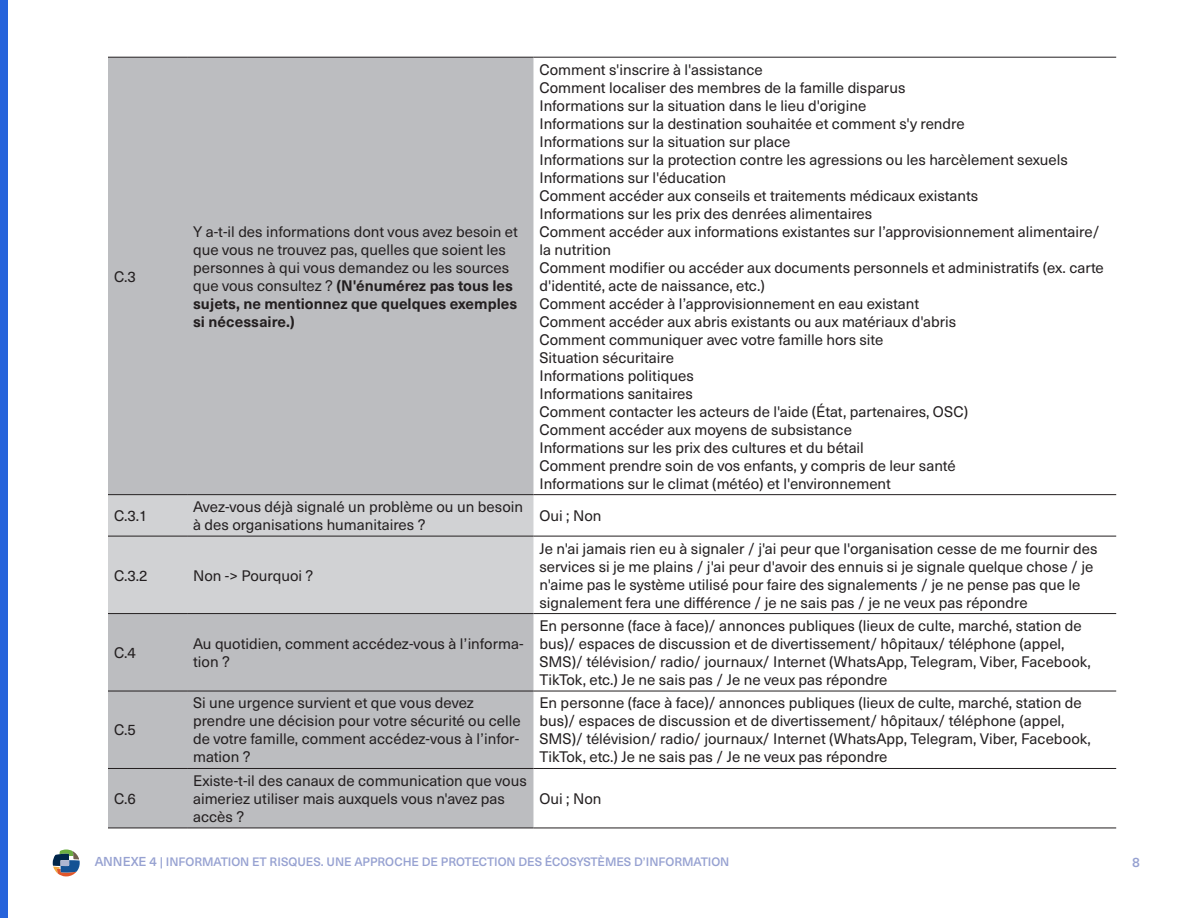
<style>
.page{position:relative;width:1188px;height:918px;background:#fff}
.page>*{position:absolute;margin:0;border:0;box-sizing:border-box;transform-origin:0 0}
.body{font:15px/18px "Neue Haas Unica W1 G";color:#231f20}
.pg_number{font:500 13.5px "Neue Haas Unica W1 G";color:#96a1d1}
.pg_title_small{font:500 12px "Neue Haas Unica W1 G";color:#96a1d1}
.s1{font-weight:700}
.s2{font-size:12.75px}
</style>
<div class="page">
<div style="left:0;top:0;width:8px;height:918px;background:#2663db"></div>
<div style="left:108px;top:58px;width:425px;height:770px;background:#bcbdc0"></div>
<div style="left:108px;top:495px;width:425px;height:118px;background:#d1d2d4"></div>
<hr style="left:108px;top:57px;width:79px;height:1px;background:#231f20">
<hr style="left:187px;top:57px;width:346px;height:1px;background:#231f20">
<hr style="left:533px;top:57px;width:583px;height:1px;background:#231f20">
<hr style="left:108px;top:494px;width:79px;height:1px;background:#231f20">
<hr style="left:187px;top:494px;width:346px;height:1px;background:#231f20">
<hr style="left:533px;top:494px;width:583px;height:1px;background:#231f20">
<hr style="left:108px;top:536px;width:79px;height:1px;background:#231f20">
<hr style="left:187px;top:536px;width:346px;height:1px;background:#231f20">
<hr style="left:533px;top:536px;width:583px;height:1px;background:#231f20">
<hr style="left:108px;top:613px;width:79px;height:1px;background:#231f20">
<hr style="left:187px;top:613px;width:346px;height:1px;background:#231f20">
<hr style="left:533px;top:613px;width:583px;height:1px;background:#231f20">
<hr style="left:108px;top:691px;width:79px;height:1px;background:#231f20">
<hr style="left:187px;top:691px;width:346px;height:1px;background:#231f20">
<hr style="left:533px;top:691px;width:583px;height:1px;background:#231f20">
<hr style="left:108px;top:768px;width:79px;height:1px;background:#231f20">
<hr style="left:187px;top:768px;width:346px;height:1px;background:#231f20">
<hr style="left:533px;top:768px;width:583px;height:1px;background:#231f20">
<hr style="left:108px;top:828px;width:79px;height:1px;background:#231f20">
<hr style="left:187px;top:828px;width:346px;height:1px;background:#231f20">
<hr style="left:533px;top:828px;width:583px;height:1px;background:#231f20">
<svg style="left:53px;top:849px;width:27px;height:27px"></svg>
<p class="body" style="left:114px;top:267px;width:23px">C.3</p>
<p class="body" style="left:193px;top:222px;width:326px">Y a-t-il des informations dont vous avez besoin et que vous ne trouvez pas, quelles que soient les personnes à qui vous demandez ou les sources que vous consultez ? <span class="s1">(N'énumérez pas tous les sujets, ne mentionnez que quelques exemples si nécessaire.)</span></p>
<p class="body" style="left:539px;top:60px;width:225px">Comment s'inscrire à l'assistance</p>
<p class="body" style="left:539px;top:78px;width:367px">Comment localiser des membres de la famille disparus</p>
<p class="body" style="left:539px;top:96px;width:328px">Informations sur la situation dans le lieu d'origine</p>
<p class="body" style="left:539px;top:114px;width:427px">Informations sur la destination souhaitée et comment s'y rendre</p>
<p class="body" style="left:539px;top:132px;width:253px">Informations sur la situation sur place</p>
<p class="body" style="left:539px;top:150px;width:530px">Informations sur la protection contre les agressions ou les harcèlement sexuels</p>
<p class="body" style="left:539px;top:168px;width:188px">Informations sur l'éducation</p>
<p class="body" style="left:539px;top:186px;width:440px">Comment accéder aux conseils et traitements médicaux existants</p>
<p class="body" style="left:539px;top:204px;width:334px">Informations sur les prix des denrées alimentaires</p>
<p class="body" style="left:539px;top:222px;width:562px">Comment accéder aux informations existantes sur l’approvisionnement alimentaire/ la nutrition</p>
<p class="body" style="left:539px;top:258px;width:566px">Comment modifier ou accéder aux documents personnels et administratifs (ex. carte d'identité, acte de naissance, etc.)</p>
<p class="body" style="left:539px;top:294px;width:381px">Comment accéder à l’approvisionnement en eau existant</p>
<p class="body" style="left:539px;top:312px;width:418px">Comment accéder aux abris existants ou aux matériaux d'abris</p>
<p class="body" style="left:539px;top:330px;width:345px">Comment communiquer avec votre famille hors site</p>
<p class="body" style="left:539px;top:348px;width:136px">Situation sécuritaire</p>
<p class="body" style="left:539px;top:366px;width:156px">Informations politiques</p>
<p class="body" style="left:539px;top:384px;width:155px">Informations sanitaires</p>
<p class="body" style="left:539px;top:402px;width:430px">Comment contacter les acteurs de l'aide (État, partenaires, OSC)</p>
<p class="body" style="left:539px;top:420px;width:314px">Comment accéder aux moyens de subsistance</p>
<p class="body" style="left:539px;top:438px;width:326px">Informations sur les prix des cultures et du bétail</p>
<p class="body" style="left:539px;top:456px;width:418px">Comment prendre soin de vos enfants, y compris de leur santé</p>
<p class="body" style="left:539px;top:474px;width:353px">Informations sur le climat (météo) et l'environnement</p>
<p class="body" style="left:114px;top:506px;width:35px">C.3.1</p>
<p class="body" style="left:193px;top:497px;width:332px">Avez-vous déjà signalé un problème ou un besoin à des organisations humanitaires ?</p>
<p class="body" style="left:539px;top:506px;width:64px">Oui ; Non</p>
<p class="body" style="left:114px;top:565px;width:35px">C.3.2</p>
<p class="body" style="left:193px;top:565px;width:122px">Non -&gt; Pourquoi ?</p>
<p class="body" style="left:539px;top:538px;width:560px">Je n'ai jamais rien eu à signaler / j'ai peur que l'organisation cesse de me fournir des services si je me plains / j'ai peur d'avoir des ennuis si je signale quelque chose / je n'aime pas le système utilisé pour faire des signalements / je ne pense pas que le signalement fera une différence / je ne sais pas / je ne veux pas répondre</p>
<p class="body" style="left:114px;top:643px;width:23px">C.4</p>
<p class="body" style="left:193px;top:634px;width:332px">Au quotidien, comment accédez-vous à l’informa&shy;tion ?</p>
<p class="body" style="left:539px;top:616px;width:553px">En personne (face à face)/ annonces publiques (lieux de culte, marché, station de bus)/ espaces de discussion et de divertissement/ hôpitaux/ téléphone (appel, SMS)/ télévision/ radio/ journaux/ Internet (WhatsApp, Telegram, Viber, Facebook, TikTok, etc.) Je ne sais pas / Je ne veux pas répondre</p>
<p class="body" style="left:114px;top:720px;width:23px">C.5</p>
<p class="body" style="left:114px;top:789px;width:23px">C.6</p>
<p class="body" style="left:193px;top:693px;width:329px">Si une urgence survient et que vous devez prendre une décision pour votre sécurité ou celle de votre famille, comment accédez-vous à l’infor&shy;mation ?</p>
<p class="body" style="left:539px;top:693px;width:553px">En personne (face à face)/ annonces publiques (lieux de culte, marché, station de bus)/ espaces de discussion et de divertissement/ hôpitaux/ téléphone (appel, SMS)/ télévision/ radio/ journaux/ Internet (WhatsApp, Telegram, Viber, Facebook, TikTok, etc.) Je ne sais pas / Je ne veux pas répondre</p>
<p class="body" style="left:193px;top:771px;width:335px">Existe-t-il des canaux de communication que vous aimeriez utiliser mais auxquels vous n'avez pas accès ?</p>
<p class="body" style="left:539px;top:789px;width:64px">Oui ; Non</p>
<p class="pg_title_small" style="left:95px;top:853px;width:636px"><span class="s2">ANNEXE 4</span> | INFORMATION ET RISQUES. UNE APPROCHE DE PROTECTION DES ÉCOSYSTÈMES D’INFORMATION</p>
<p class="pg_number" style="left:1132px;top:852px;width:9px">8</p>
</div>
